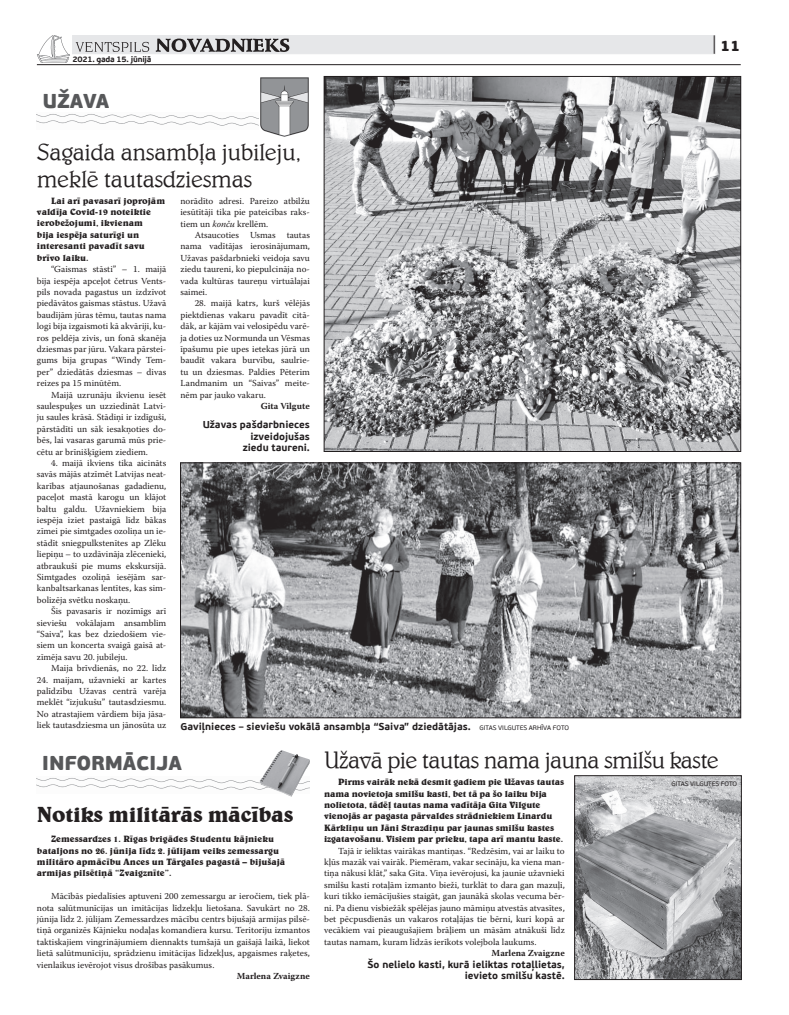
<style>
.page{position:relative;width:789px;height:1015px;background:#fff}
.page>*{position:absolute;margin:0;border:0;box-sizing:border-box;transform-origin:0 0}
.t1{font:300 24px/27px "Belwe TL";letter-spacing:-.02em;color:#231f20}
.t2{font:700 22px "Belwe TL";letter-spacing:-.02em;color:#231f20}
.t3{font:900 20px "PF Beau Sans Pro";letter-spacing:-.01em;color:#57585a}
.t4{font:900 15px "PF Beau Sans Pro";color:#231f20}
.t5{font:700 10px/11.4px "PF Beau Sans Pro";color:#231f20;text-align:right}
.t6{font:9.2px/11.4px "Warnock Pro";color:#231f20;text-align:justify}
.t7{font:700 9.2px/11.4px "Belwe TL";color:#231f20}
.t8{font:700 9.2px "Warnock Pro";color:#231f20}
.t9{font:700 8px "PF Beau Sans Pro";letter-spacing:-.03em;color:#231f20}
.t10{font:6.5px "PF Beau Sans Pro";color:#231f20}
.s1{font-style:italic}
.s2{font-weight:400;font-size:6.5px}
.s3{font-weight:100;font-size:20px}
</style>
<div class="page">
<div style="left:72px;top:35px;width:642px;height:19px;background:#e6e7e9"></div>
<hr style="left:37px;top:64px;width:703px;height:1px;background:#231f20">
<img style="left:37px;top:35px;width:33px;height:27px">
<svg style="left:156px;top:39px;width:133px;height:13px"></svg>
<svg style="left:76px;top:42px;width:73px;height:10px"></svg>
<img style="left:37px;top:114px;width:222px;height:12px">
<img style="left:260px;top:77px;width:49px;height:60px">
<img style="left:576px;top:777px;width:163px;height:200px">
<div style="left:574px;top:775px;width:167px;height:204px;border:1px solid #231f20"></div>
<img style="left:182px;top:465px;width:556px;height:251px">
<div style="left:180px;top:463px;width:560px;height:255px;border:1px solid #231f20"></div>
<img style="left:326px;top:78px;width:412px;height:372px">
<div style="left:324px;top:76px;width:416px;height:376px;border:1px solid #231f20"></div>
<img style="left:36px;top:778px;width:223px;height:12px">
<img style="left:259px;top:750px;width:51px;height:47px">
<p class="t9" style="left:72px;top:54px;width:80px">2021. gada 15. jūnijā</p>
<h3 class="t3" style="left:43px;top:88px;width:68px">UŽAVA</h3>
<h1 class="t1" style="left:37px;top:138px;width:266px">Sagaida ansambļa jubileju, meklē tautasdziesmas</h1>
<p class="t7" style="left:37px;top:195px;width:130px;text-indent:14px">Lai arī pavasarī joprojām valdīja Covid-19 noteiktie ierobežojumi, ikvienam<br>bija iespēja saturīgi un interesanti pavadīt savu brīvo laiku.</p>
<p class="t6" style="left:37px;top:263px;width:131px;text-indent:14px">“Gaismas stāsti” – 1. maijā bija iespēja apceļot četrus Vents&shy;pils novada pagastus un izdzīvot piedāvātos gaismas stāstus. Užavā baudījām jūras tēmu, tautas nama logi bija izgaismoti kā akvāriji, ku&shy;ros peldēja zivis, un fonā skanēja dziesmas par jūru. Vakara pārstei&shy;gums bija grupas “Windy Tem&shy;per” dziedātās dziesmas – divas reizes pa 15 minūtēm.</p>
<p class="t6" style="left:37px;top:389px;width:131px;text-indent:14px">Maijā uzrunāju ikvienu iesēt saulespuķes un uzziedināt Latvi&shy;ju saules krāsā. Stādiņi ir izdīguši, pārstādīti un sāk iesakņoties do&shy;bēs, lai vasaras garumā mūs prie&shy;cētu ar brīnišķīgiem ziediem.</p>
<p class="t6" style="left:37px;top:457px;width:131px;text-indent:14px">4. maijā ikviens tika aicināts savās mājās atzīmēt Latvijas neat&shy;karības atjaunošanas gadadienu, paceļot mastā karogu un klājot baltu galdu. Užavniekiem bija iespēja iziet pastaigā līdz bākas zīmei pie simtgades ozoliņa un ie&shy;stādīt sniegpulkstenītes ap Zlēku liepiņu – to uzdāvināja zlēcenieki, atbraukuši pie mums ekskursijā.<br>Simtgades ozoliņā iesējām sar&shy;kanbaltsarkanas lentītes, kas sim&shy;bolizēja svētku noskaņu.</p>
<p class="t6" style="left:37px;top:605px;width:131px;text-indent:14px">Šis pavasaris ir nozīmīgs arī sieviešu vokālajam ansamblim “Saiva”, kas bez dziedošiem vie&shy;siem un koncerta svaigā gaisā at&shy;zīmēja savu 20. jubileju.</p>
<p class="t6" style="left:51px;top:662px;width:117px">Maija brīvdienās, no 22. līdz</p>
<p class="t6" style="left:37px;top:674px;width:131px">24. maijam, užavnieki ar kartes palīdzību Užavas centrā varēja meklēt “izjukušu” tautasdziesmu.<br>No atrastajiem vārdiem bija jāsa&shy;liek tautasdziesma un jānosūta uz</p>
<p class="t6" style="left:180px;top:195px;width:131px">norādīto adresi. Pareizo atbilžu iesūtītāji tika pie pateicības raks&shy;tiem un <span class="s1">konču</span> krellēm.</p>
<p class="t6" style="left:180px;top:229px;width:131px;text-indent:14px">Atsaucoties Usmas tautas nama vadītājas ierosinājumam, Užavas pašdarbnieki veidoja savu ziedu taureni, ko piepulcināja no&shy;vada kultūras taureņu virtuālajai saimei.</p>
<p class="t6" style="left:180px;top:297px;width:131px;text-indent:14px">28. maijā katrs, kurš vēlējās piektdienas vakaru pavadīt citā&shy;dāk, ar kājām vai velosipēdu varē&shy;ja doties uz Normunda un Vēsmas īpašumu pie upes ietekas jūrā un baudīt vakara burvību, saulrie&shy;tu un dziesmas. Paldies Pēterim Landmanim un “Saivas” meite&shy;nēm par jauko vakaru.</p>
<p class="t8" style="left:261px;top:400px;width:51px">Gita Vilgute</p>
<p class="t5" style="left:202px;top:419px;width:109px">Užavas pašdarbnieces izveidojušas<br>ziedu taureni.</p>
<p class="t5" style="left:180px;top:721px;width:390px">Gaviļnieces – sieviešu vokālā ansambļa “Saiva” dziedātājas. <span class="s2">GITAS VILGUTES ARHĪVA FOTO</span></p>
<h3 class="t4" style="left:712px;top:36px;width:30px"><span class="s3">|</span> 11</h3>
<h3 class="t3" style="left:42px;top:750px;width:141px">INFORMĀCIJA</h3>
<h2 class="t2" style="left:37px;top:800px;width:258px">Notiks militārās mācības</h2>
<p class="t7" style="left:37px;top:833px;width:250px;text-indent:14px">Zemessardzes 1. Rīgas brigādes Studentu kājnieku bataljons no 26. jūnija līdz 2. jūlijam veiks zemessargu militāro apmācību Ances un Tārgales pagastā – bijušajā armijas pilsētiņā “Zvaigznīte”.</p>
<p class="t6" style="left:37px;top:890px;width:274px;text-indent:14px">Mācībās piedalīsies aptuveni 200 zemessargu ar ieročiem, tiek plā&shy;nota salūtmunīcijas un imitācijas līdzekļu lietošana. Savukārt no 28. jūnija līdz 2. jūlijam Zemessardzes mācību centrs bijušajā armijas pilsē&shy;tiņā organizēs Kājnieku nodaļas komandiera kursu. Teritoriju izmantos taktiskajiem vingrinājumiem diennakts tumšajā un gaišajā laikā, liekot lietā salūtmunīciju, sprādzienu imitācijas līdzekļus, apgaismes raķetes, vienlaikus ievērojot visus drošības pasākumus.</p>
<p class="t8" style="left:236px;top:970px;width:75px">Marlena Zvaigzne</p>
<h1 class="t1" style="left:324px;top:745px;width:396px">Užavā pie tautas nama jauna smilšu kaste</h1>
<p class="t7" style="left:324px;top:776px;width:241px;text-indent:14px">Pirms vairāk nekā desmit gadiem pie Užavas tautas nama novietoja smilšu kasti, bet tā pa šo laiku bija nolietota, tādēļ tautas nama vadītāja Gita Vilgute vienojās ar pagasta pārvaldes strādniekiem Linardu Kārkliņu un Jāni Strazdiņu par jaunas smilšu kastes izgatavošanu. Visiem par prieku, tapa arī mantu kaste.</p>
<p class="t6" style="left:324px;top:845px;width:242px;text-indent:14px">Tajā ir ieliktas vairākas mantiņas. “Redzēsim, vai ar laiku to kļūs mazāk vai vairāk. Piemēram, vakar secināju, ka viena man&shy;tiņa nākusi klāt,” saka Gita. Viņa ievērojusi, ka jaunie užavnieki smilšu kasti rotaļām izmanto bieži, turklāt to dara gan mazuļi, kuri tikko iemācījušies staigāt, gan jaunākā skolas vecuma bēr&shy;ni. Pa dienu visbiežāk spēlējas jauno māmiņu atvestās atvasītes, bet pēcpusdienās un vakaros rotaļājas tie bērni, kuri kopā ar vecākiem vai pieaugušajiem brāļiem un māsām atnākuši līdz tautas namam, kuram līdzās ierīkots volejbola laukums.</p>
<p class="t8" style="left:491px;top:947px;width:75px">Marlena Zvaigzne</p>
<p class="t5" style="left:367px;top:958px;width:199px">Šo nelielo kasti, kurā ieliktas rotaļlietas, ievieto smilšu kastē.</p>
<p class="t10" style="left:671px;top:780px;width:67px">GITAS VILGUTES FOTO</p>
</div>
